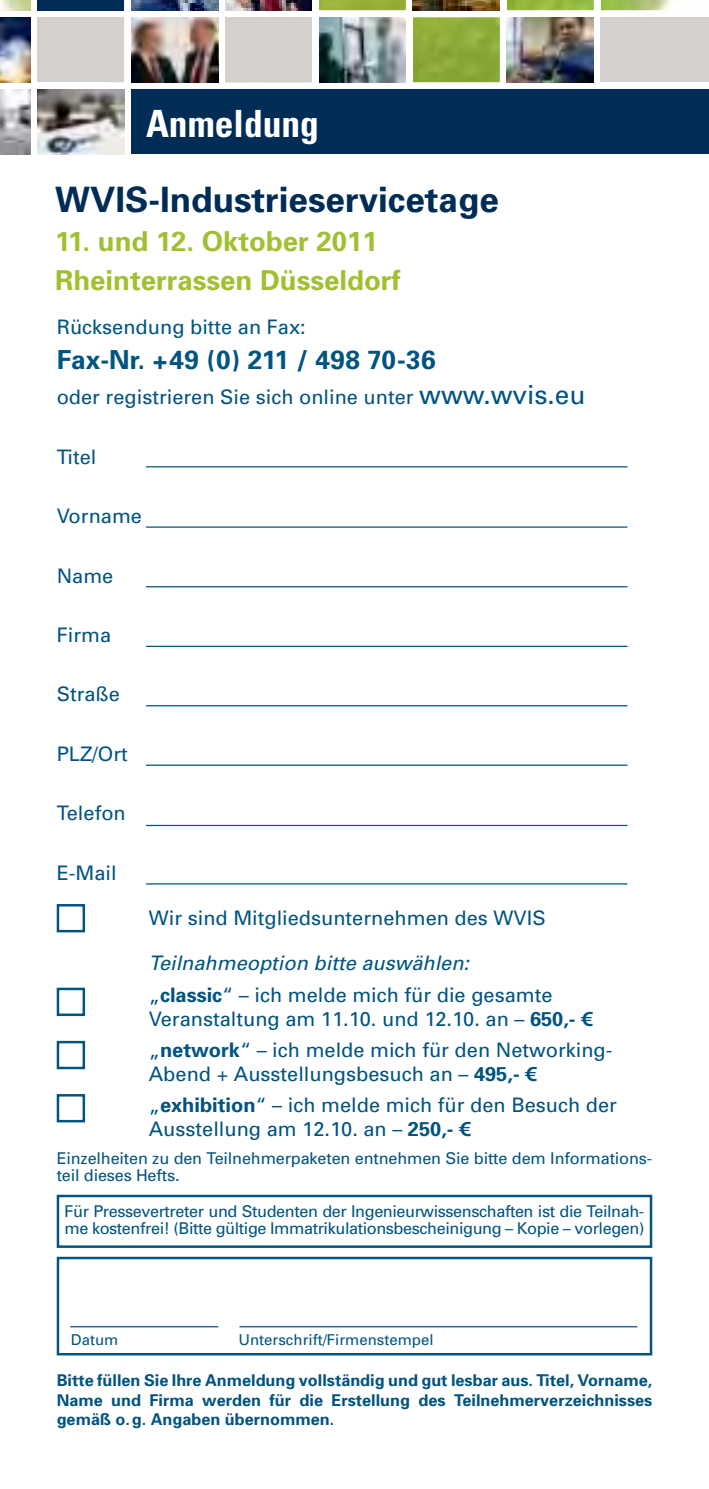
<style>
.page{position:relative;width:709px;height:1489px;background:#fff}
.page>*{position:absolute;margin:0;border:0;box-sizing:border-box;transform-origin:0 0}
.t1{font:700 condensed 37.5px "Univers";color:#fff}
.t2{font:700 35px "Univers";color:#002c55}
.t3{font:700 27.5px/38.8px "Univers";color:#a1c031}
.t4{font:700 26.25px "Univers";color:#005480}
.t5{font:20px/31px "Univers";color:#005480}
.t6{font:italic 20px/31px "Univers";color:#005480}
.t7{font:16.25px/17.5px "Univers";letter-spacing:-.025em;color:#005480}
.t8{font:700 16.25px/19.5px "Univers";color:#005480;text-align:justify}
.t9{font:15px "Univers";color:#005480}
.s1{font-size:26.25px}
.s2{font-style:normal}
.s3{font-weight:700;font-style:normal}
.s4{font-weight:700}
.s5{font-family:"Linotype Euro Font Ato F"}
</style>
<div class="page">
<div style="left:57px;top:1256px;width:595px;height:99px;border:2px solid #005480"></div>
<hr style="left:70px;top:1325px;width:148px;height:2px;background:#005480">
<hr style="left:239px;top:1325px;width:398px;height:2px;background:#005480">
<hr style="left:146px;top:466px;width:481px;height:1px;background:#005480">
<hr style="left:146px;top:526px;width:481px;height:1px;background:#005480">
<hr style="left:146px;top:586px;width:481px;height:1px;background:#005480">
<hr style="left:146px;top:645px;width:481px;height:2px;background:#005480">
<hr style="left:146px;top:705px;width:481px;height:1px;background:#005480">
<hr style="left:146px;top:764px;width:481px;height:1px;background:#005480">
<hr style="left:146px;top:824px;width:481px;height:2px;background:#005480">
<hr style="left:146px;top:883px;width:481px;height:1px;background:#005480">
<img style="left:0;top:0;width:675px;height:154px">
<div style="left:131px;top:89px;width:578px;height:65px;background:#002c55"></div>
<img style="left:37px;top:89px;width:87px;height:65px">
<div style="left:37px;top:0;width:87px;height:10px;background:#002c55"></div>
<img style="left:225px;top:0;width:87px;height:10px">
<img style="left:413px;top:0;width:87px;height:10px">
<img style="left:0;top:17px;width:30px;height:65px">
<div style="left:225px;top:17px;width:87px;height:65px;background:#d5d1cf"></div>
<div style="left:37px;top:17px;width:87px;height:65px;background:#d5d1cf"></div>
<img style="left:0;top:0;width:30px;height:10px">
<img style="left:319px;top:17px;width:87px;height:65px">
<img style="left:507px;top:17px;width:87px;height:65px">
<div style="left:601px;top:17px;width:108px;height:65px;background:#d5d1cf"></div>
<img style="left:0;top:89px;width:30px;height:65px">
<img style="left:131px;top:0;width:87px;height:10px">
<img style="left:131px;top:17px;width:87px;height:65px">
<svg style="left:56px;top:904px;width:30px;height:219px"></svg>
<div style="left:57px;top:1194px;width:595px;height:53px;border:2px solid #005480"></div>
<h1 class="t1" style="left:146px;top:110px;width:174px">Anmeldung</h1>
<h2 class="t2" style="left:55px;top:187px;width:445px">WVIS-Industrieservicetage</h2>
<h3 class="t3" style="left:55px;top:224px;width:347px">11. und 12. Oktober 2011<br>Rheinterrassen Düsseldorf</h3>
<p class="t5" style="left:57px;top:313px;width:250px">Rücksendung bitte an Fax:</p>
<h3 class="t4" style="left:57px;top:350px;width:380px">Fax-Nr. +49 (0) 211 / 498 70-36</h3>
<p class="t5" style="left:57px;top:383px;width:530px">oder registrieren Sie sich online unter <span class="s1">www.wvis.eu</span></p>
<p class="t5" style="left:57px;top:443px;width:41px">Titel</p>
<p class="t5" style="left:57px;top:502px;width:87px">Vorname</p>
<p class="t5" style="left:57px;top:561px;width:58px">Name</p>
<p class="t5" style="left:57px;top:621px;width:56px">Firma</p>
<p class="t5" style="left:57px;top:680px;width:65px">Straße</p>
<p class="t5" style="left:57px;top:740px;width:73px">PLZ/Ort</p>
<p class="t5" style="left:57px;top:799px;width:71px">Telefon</p>
<p class="t5" style="left:57px;top:859px;width:61px">E-Mail</p>
<p class="t5" style="left:149px;top:904px;width:398px">Wir sind Mitgliedsunternehmen des WVIS</p>
<p class="t6" style="left:149px;top:949px;width:405px">Teilnahmeoption bitte auswählen: <span class="s2">„</span><span class="s3">classic</span><span class="s2">“ – ich melde mich für die gesamte</span></p>
<p class="t5" style="left:149px;top:1004px;width:465px">Veranstaltung am 11.10. und 12.10. an – <span class="s4">650,-</span> <span class="s5">5 </span>„<span class="s4">network</span>“ – ich melde mich für den Networking-</p>
<p class="t5" style="left:149px;top:1059px;width:469px">Abend + Ausstellungsbesuch an – <span class="s4">495,-</span> <span class="s5">5 </span>„<span class="s4">exhibition</span>“ – ich melde mich für den Besuch der</p>
<p class="t5" style="left:149px;top:1114px;width:323px">Ausstellung am 12.10. an – <span class="s4">250,-</span> <span class="s5">5</span></p>
<p class="t7" style="left:57px;top:1150px;width:597px">Einzelheiten zu den Teilnehmerpaketen entnehmen Sie bitte dem Informations&shy;teil dieses Hefts.</p>
<p class="t7" style="left:65px;top:1203px;width:581px">Für Pressevertreter und Studenten der Ingenieurwissenschaften ist die Teilnah&shy;me kostenfrei! (Bitte gültige Immatrikulationsbescheinigung – Kopie – vorlegen)</p>
<p class="t9" style="left:71px;top:1334px;width:49px">Datum</p>
<p class="t9" style="left:238px;top:1334px;width:197px">Unterschrift/Firmenstempel</p>
<p class="t8" style="left:57px;top:1371px;width:597px">Bitte füllen Sie Ihre Anmeldung vollständig und gut lesbar aus. Titel, Vorname, Name und Firma werden für die Erstellung des Teilnehmerverzeichnisses gemäß o. g. Angaben übernommen.</p>
</div>
